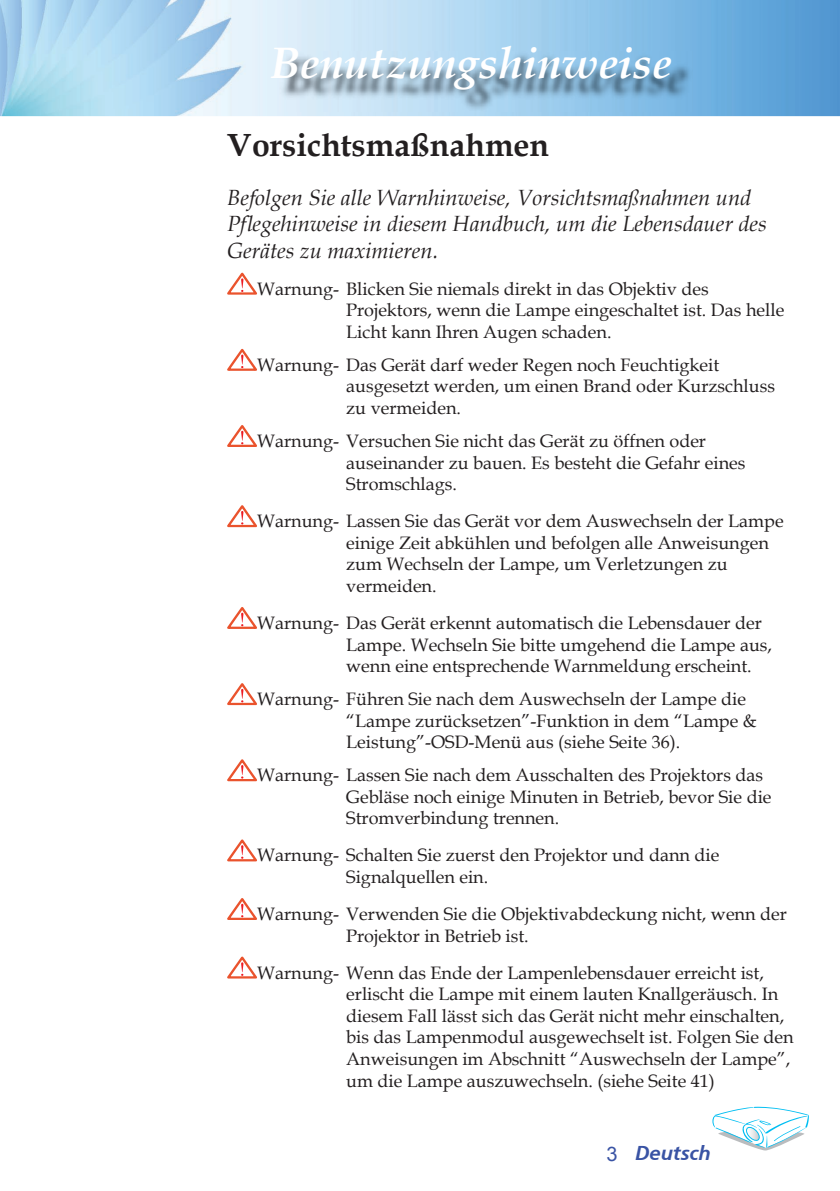
<style>
.page{position:relative;width:840px;height:1191px;background:#fff}
.page>*{position:absolute;margin:0;border:0;box-sizing:border-box;transform-origin:0 0}
.t1{font:italic 700 44px "Book Antiqua";color:#fff}
.t2{font:700 32px "Book Antiqua";color:#231f20}
.t3{font:italic 22px/26.4px "Book Antiqua";color:#231f20}
.t4{font:italic 700 20px "Frutiger";color:#3953a4}
.t5{font:18px/21.6px "Book Antiqua";color:#231f20}
.s1{font-family:"Arial";font-weight:400;font-style:normal}
</style>
<div class="page">
<img style="left:0;top:0;width:839px;height:116px">
<svg style="left:712px;top:1106px;width:96px;height:44px"></svg>
<svg style="left:773px;top:1126px;width:27px;height:15px"></svg>
<img style="left:279px;top:52px;width:412px;height:59px">
<svg style="left:227px;top:273px;width:30px;height:22px"></svg>
<svg style="left:227px;top:349px;width:30px;height:22px"></svg>
<svg style="left:227px;top:425px;width:30px;height:22px"></svg>
<svg style="left:227px;top:505px;width:30px;height:22px"></svg>
<svg style="left:227px;top:607px;width:30px;height:22px"></svg>
<svg style="left:227px;top:683px;width:30px;height:22px"></svg>
<svg style="left:227px;top:759px;width:30px;height:22px"></svg>
<svg style="left:227px;top:839px;width:30px;height:22px"></svg>
<svg style="left:227px;top:898px;width:30px;height:22px"></svg>
<svg style="left:227px;top:956px;width:30px;height:22px"></svg>
<h1 class="t1" style="left:270px;top:32px;width:402px">Benutzungshinweise</h1>
<h2 class="t2" style="left:227px;top:124px;width:323px">Vorsichtsmaßnahmen</h2>
<p class="t3" style="left:227px;top:184px;width:540px">Befolgen Sie alle Warnhinweise, Vorsichtsmaßnahmen und<br>Pflegehinweise in diesem Handbuch, um die Lebensdauer des<br>Gerätes zu maximieren.</p>
<p class="t5" style="left:346px;top:277px;width:439px;text-indent:-89px">Warnung- Blicken Sie niemals direkt in das Objektiv des<br>Projektors, wenn die Lampe eingeschaltet ist. Das helle<br>Licht kann Ihren Augen schaden.</p>
<p class="t5" style="left:346px;top:353px;width:430px;text-indent:-89px">Warnung- Das Gerät darf weder Regen noch Feuchtigkeit ausgesetzt werden, um einen Brand oder Kurzschluss zu vermeiden.</p>
<p class="t5" style="left:346px;top:429px;width:400px;text-indent:-89px">Warnung- Versuchen Sie nicht das Gerät zu öffnen oder auseinander zu bauen. Es besteht die Gefahr eines<br>Stromschlags.</p>
<p class="t5" style="left:346px;top:510px;width:438px;text-indent:-89px">Warnung- Lassen Sie das Gerät vor dem Auswechseln der Lampe einige Zeit abkühlen und befolgen alle Anweisungen zum Wechseln der Lampe, um Verletzungen zu vermeiden.</p>
<p class="t5" style="left:346px;top:611px;width:427px;text-indent:-89px">Warnung- Das Gerät erkennt automatisch die Lebensdauer der<br>Lampe. Wechseln Sie bitte umgehend die Lampe aus, wenn eine entsprechende Warnmeldung erscheint.</p>
<p class="t5" style="left:346px;top:688px;width:412px;text-indent:-89px">Warnung- Führen Sie nach dem Auswechseln der Lampe die “Lampe zurücksetzen”-Funktion in dem “Lampe &amp;<br>Leistung”-OSD-Menü aus (siehe Seite 36).</p>
<p class="t5" style="left:346px;top:764px;width:426px;text-indent:-89px">Warnung- Lassen Sie nach dem Ausschalten des Projektors das<br>Gebläse noch einige Minuten in Betrieb, bevor Sie die<br>Stromverbindung trennen.</p>
<p class="t5" style="left:346px;top:844px;width:374px;text-indent:-89px">Warnung- Schalten Sie zuerst den Projektor und dann die<br>Signalquellen ein.</p>
<p class="t5" style="left:346px;top:902px;width:442px;text-indent:-89px">Warnung- Verwenden Sie die Objektivabdeckung nicht, wenn der<br>Projektor in Betrieb ist.</p>
<p class="t5" style="left:346px;top:961px;width:448px;text-indent:-89px">Warnung- Wenn das Ende der Lampenlebensdauer erreicht ist, erlischt die Lampe mit einem lauten Knallgeräusch. In diesem Fall lässt sich das Gerät nicht mehr einschalten, bis das Lampenmodul ausgewechselt ist. Folgen Sie den Anweisungen im Abschnitt “Auswechseln der Lampe”, um die Lampe auszuwechseln. (siehe Seite 41)</p>
<p class="t4" style="left:606px;top:1140px;width:106px"><span class="s1">3</span> Deutsch</p>
</div>
